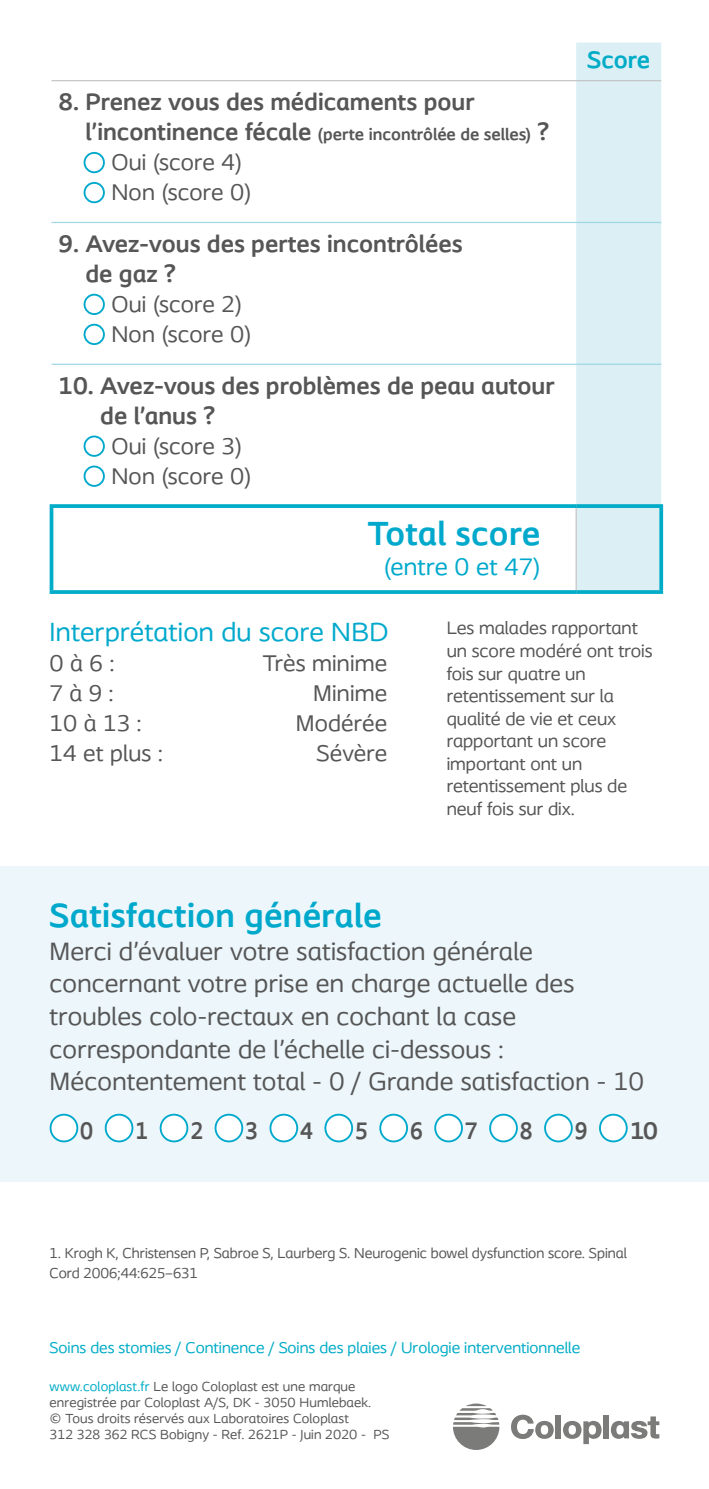
<style>
.page{position:relative;width:709px;height:1489px;background:#fff}
.page>*{position:absolute;margin:0;border:0;box-sizing:border-box;transform-origin:0 0}
.t1{font:700 35px "Coloplast";letter-spacing:.01em;color:#00a9cc}
.t2{font:27.5px "Coloplast";letter-spacing:.01em;color:#00a9cc}
.t3{font:26.25px/32.5px "Coloplast";letter-spacing:.01em;color:#565656}
.t4{font:700 25px/30px "Coloplast";color:#565656}
.t5{font:25px "Coloplast";letter-spacing:.01em;color:#00a9cc}
.t6{font:700 25px "Coloplast";color:#565656;scale:.88 1}
.t7{font:700 25px "Coloplast";color:#00acc7}
.t8{font:23.75px/30px "Coloplast";letter-spacing:.01em;color:#565656}
.t9{font:18.75px/22.5px "Coloplast";color:#565656}
.t10{font:700 17.5px "Coloplast";color:#565656}
.t11{font:16.25px "Coloplast";color:#00acc7}
.t12{font:15px/20px "Coloplast";color:#565656}
.t13{font:13.75px/16.2px "Coloplast";letter-spacing:.01em;color:#565656}
.s1{font-size:25px}
.s2{color:#00acc7}
</style>
<div class="page">
<svg style="left:511px;top:1414px;width:42px;height:24px"></svg>
<div style="left:555px;top:1414px;width:6px;height:24px;background:#7b7b7a"></div>
<div style="left:603px;top:1414px;width:6px;height:24px;background:#7b7b7a"></div>
<svg style="left:563px;top:1420px;width:38px;height:23px"></svg>
<svg style="left:611px;top:1416px;width:48px;height:22px"></svg>
<svg style="left:453px;top:1403px;width:46px;height:46px"></svg>
<div style="left:0;top:865px;width:709px;height:316px;background:#edf7fb"></div>
<div style="left:51px;top:1114px;width:26px;height:27px;background:#fff;border-radius:50%"></div>
<div style="left:50px;top:1113px;width:28px;height:29px;border:2px solid #00a9cc;border-radius:50%"></div>
<div style="left:106px;top:1114px;width:26px;height:27px;background:#fff;border-radius:50%"></div>
<div style="left:105px;top:1113px;width:28px;height:29px;border:2px solid #00a9cc;border-radius:50%"></div>
<div style="left:161px;top:1114px;width:26px;height:27px;background:#fff;border-radius:50%"></div>
<div style="left:160px;top:1113px;width:28px;height:29px;border:2px solid #00a9cc;border-radius:50%"></div>
<div style="left:215px;top:1114px;width:27px;height:27px;background:#fff;border-radius:50%"></div>
<div style="left:214px;top:1113px;width:29px;height:29px;border:2px solid #00a9cc;border-radius:50%"></div>
<div style="left:270px;top:1114px;width:27px;height:27px;background:#fff;border-radius:50%"></div>
<div style="left:269px;top:1113px;width:29px;height:29px;border:2px solid #00a9cc;border-radius:50%"></div>
<div style="left:325px;top:1114px;width:27px;height:27px;background:#fff;border-radius:50%"></div>
<div style="left:324px;top:1113px;width:29px;height:29px;border:2px solid #00a9cc;border-radius:50%"></div>
<div style="left:380px;top:1114px;width:27px;height:27px;background:#fff;border-radius:50%"></div>
<div style="left:379px;top:1113px;width:29px;height:29px;border:2px solid #00a9cc;border-radius:50%"></div>
<div style="left:435px;top:1114px;width:27px;height:27px;background:#fff;border-radius:50%"></div>
<div style="left:434px;top:1113px;width:29px;height:29px;border:2px solid #00a9cc;border-radius:50%"></div>
<div style="left:490px;top:1114px;width:27px;height:27px;background:#fff;border-radius:50%"></div>
<div style="left:489px;top:1113px;width:29px;height:29px;border:2px solid #00a9cc;border-radius:50%"></div>
<div style="left:545px;top:1114px;width:27px;height:27px;background:#fff;border-radius:50%"></div>
<div style="left:544px;top:1113px;width:29px;height:29px;border:2px solid #00a9cc;border-radius:50%"></div>
<div style="left:600px;top:1114px;width:26px;height:27px;background:#fff;border-radius:50%"></div>
<div style="left:599px;top:1113px;width:28px;height:29px;border:2px solid #00a9cc;border-radius:50%"></div>
<div style="left:576px;top:43px;width:85px;height:547px;background:#dceff5"></div>
<hr style="left:51px;top:80px;width:525px;height:1px;background:#c5c6c6">
<hr style="left:576px;top:80px;width:85px;height:1px;background:#c5c6c6">
<hr style="left:50px;top:508px;width:3px;height:82px;background:#00acc7">
<svg style="left:659px;top:508px;width:4px;height:82px"></svg>
<hr style="left:575px;top:508px;width:2px;height:82px;background:#c5c6c6">
<svg style="left:50px;top:590px;width:526px;height:4px;background:#0fb0ca"></svg>
<svg style="left:576px;top:590px;width:87px;height:4px"></svg>
<hr style="left:51px;top:222px;width:525px;height:1px;background:#9fd7e5">
<hr style="left:576px;top:222px;width:85px;height:1px;background:#9fd7e5">
<hr style="left:51px;top:363px;width:525px;height:2px;background:#9fd7e5">
<hr style="left:576px;top:363px;width:85px;height:2px;background:#9fd7e5">
<svg style="left:50px;top:504px;width:526px;height:4px;background:#0fb0ca"></svg>
<svg style="left:576px;top:504px;width:87px;height:4px"></svg>
<div style="left:84px;top:152px;width:21px;height:21px;border:2px solid #00a9cc;border-radius:50%"></div>
<div style="left:84px;top:182px;width:21px;height:21px;border:2px solid #00a9cc;border-radius:50%"></div>
<div style="left:84px;top:294px;width:21px;height:21px;border:2px solid #00a9cc;border-radius:50%"></div>
<div style="left:84px;top:324px;width:21px;height:21px;border:2px solid #00a9cc;border-radius:50%"></div>
<div style="left:84px;top:435px;width:21px;height:22px;border:2px solid #00a9cc;border-radius:50%"></div>
<div style="left:84px;top:465px;width:21px;height:22px;border:2px solid #00a9cc;border-radius:50%"></div>
<p class="t4" style="left:59px;top:86px;width:418px">8. Prenez vous des médicaments pour</p>
<p class="t10" style="left:85px;top:124px;width:465px"><span class="s1">l’incontinence fécale</span> (perte incontrôlée de selles) <span class="s1">?</span></p>
<p class="t8" style="left:111px;top:147px;width:142px">Oui (score 4)<br>Non (score 0)</p>
<p class="t4" style="left:85px;top:228px;width:379px;text-indent:-27px">9. Avez-vous des pertes incontrôlées de gaz ?</p>
<p class="t8" style="left:111px;top:289px;width:142px">Oui (score 2)<br>Non (score 0)</p>
<p class="t4" style="left:100px;top:370px;width:456px;text-indent:-42px">10. Avez-vous des problèmes de peau autour de l’anus ?</p>
<p class="t8" style="left:111px;top:430px;width:142px">Oui (score 3)<br>Non (score 0)</p>
<h1 class="t1" style="left:368px;top:512px;width:174px">Total score</h1>
<p class="t5" style="left:384px;top:552px;width:158px">(entre 0 et 47)</p>
<p class="t7" style="left:587px;top:45px;width:65px">Score</p>
<p class="t2" style="left:50px;top:615px;width:340px">Interprétation du score NBD</p>
<p class="t8" style="left:50px;top:648px;width:66px">0 à 6 :</p>
<p class="t8" style="left:263px;top:648px;width:126px">Très minime</p>
<p class="t8" style="left:50px;top:678px;width:66px">7 à 9 :</p>
<p class="t8" style="left:313px;top:678px;width:76px">Minime</p>
<p class="t8" style="left:50px;top:708px;width:94px">10 à 13 :</p>
<p class="t8" style="left:296px;top:708px;width:93px">Modérée</p>
<p class="t8" style="left:50px;top:738px;width:115px">14 et plus :</p>
<p class="t8" style="left:316px;top:738px;width:72px">Sévère</p>
<p class="t9" style="left:446px;top:616px;width:207px">Les malades rapportant un score modéré ont trois fois sur quatre un retentissement sur la qualité de vie et ceux rapportant un score important ont un retentissement plus de neuf fois sur dix.</p>
<h1 class="t1" style="left:50px;top:894px;width:334px">Satisfaction générale</h1>
<p class="t3" style="left:50px;top:934px;width:596px">Merci d’évaluer votre satisfaction générale concernant votre prise en charge actuelle des troubles colo-rectaux en cochant la case correspondante de l’échelle ci-dessous :<br>Mécontentement total - 0 / Grande satisfaction - 10</p>
<p class="t6" style="left:80px;top:1115px;width:16px">0</p>
<p class="t6" style="left:135px;top:1115px;width:16px">1</p>
<p class="t6" style="left:190px;top:1115px;width:16px">2</p>
<p class="t6" style="left:245px;top:1115px;width:16px">3</p>
<p class="t6" style="left:300px;top:1115px;width:16px">4</p>
<p class="t6" style="left:355px;top:1115px;width:16px">5</p>
<p class="t6" style="left:410px;top:1115px;width:16px">6</p>
<p class="t6" style="left:465px;top:1115px;width:16px">7</p>
<p class="t6" style="left:520px;top:1115px;width:16px">8</p>
<p class="t6" style="left:575px;top:1115px;width:16px">9</p>
<p class="t4" style="left:630px;top:1115px;width:29px">10</p>
<p class="t12" style="left:50px;top:1243px;width:578px">1. Krogh K, Christensen P, Sabroe S, Laurberg S. Neurogenic bowel dysfunction score. Spinal<br>Cord 2006;44:625–631</p>
<p class="t11" style="left:50px;top:1337px;width:532px">Soins des stomies / Continence / Soins des plaies / Urologie interventionnelle</p>
<p class="t13" style="left:50px;top:1377px;width:341px"><span class="s2">www.coloplast.fr</span> Le logo Coloplast est une marque enregistrée par Coloplast A/S, DK - 3050 Humlebaek.<br>© Tous droits réservés aux Laboratoires Coloplast<br>312 328 362 RCS Bobigny - Ref. 2621P - Juin 2020 - PS</p>
</div>
